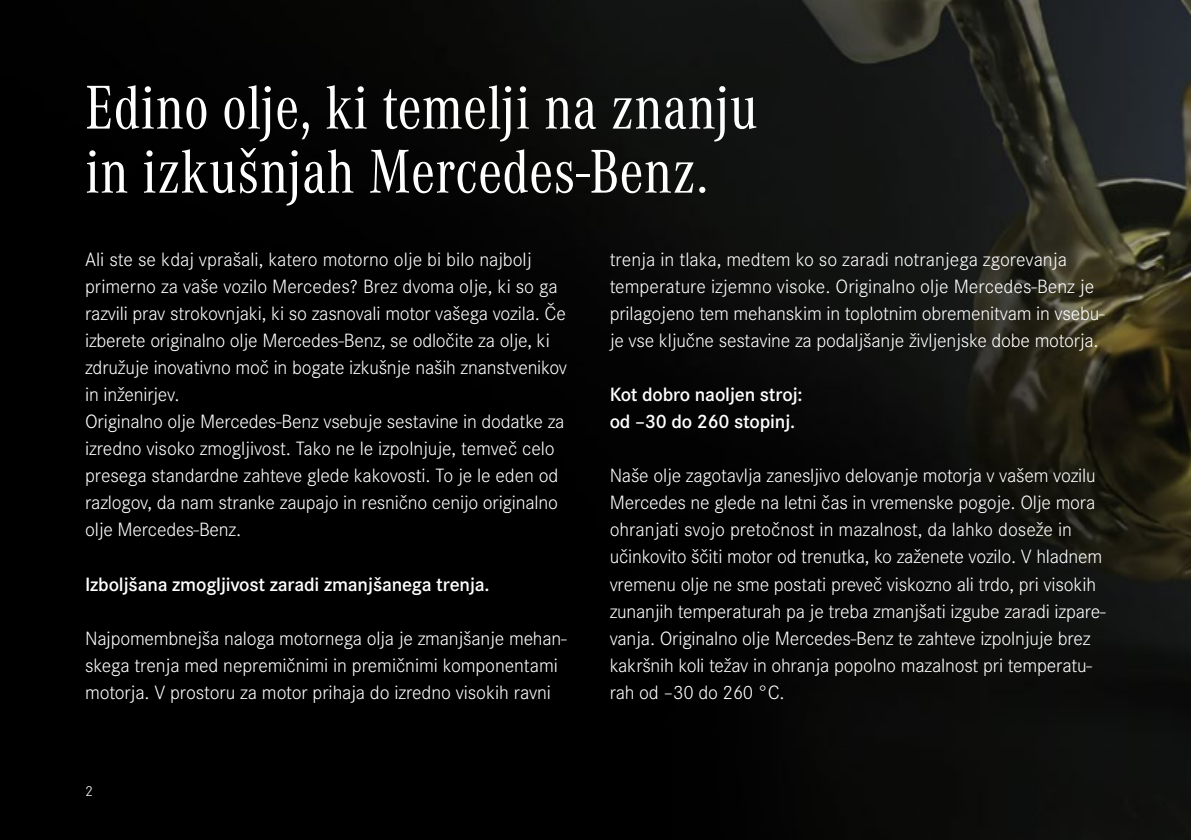
<style>
.page{position:relative;width:1191px;height:840px;background:#fff}
.page>*{position:absolute;margin:0;border:0;box-sizing:border-box;transform-origin:0 0}
.t1{font:64px/64px "Daimler CAC";color:#fff}
.t2{font:300 20px/27px "Daimler CS";letter-spacing:-.01em;color:#fff}
.t3{font:600 20px/27px "Daimler CS";letter-spacing:-.01em;color:#fff}
.t4{font:300 15px "Daimler CS";color:#fff}
</style>
<div class="page">
<img style="left:0;top:0;width:1191px;height:839px">
<h1 class="t1" style="left:85px;top:73px;width:674px">Edino olje, ki temelji na znanju in izkušnjah Mercedes-Benz.</h1>
<p class="t2" style="left:85px;top:245px;width:483px">Ali ste se kdaj vprašali, katero motorno olje bi bilo najbolj primerno za vaše vozilo Mercedes? Brez dvoma olje, ki so ga razvili prav strokovnjaki, ki so zasnovali motor vašega vozila. Če izberete originalno olje Mercedes-Benz, se odločite za olje, ki združuje inovativno moč in bogate izkušnje naših znanstvenikov in inženirjev.<br>Originalno olje Mercedes-Benz vsebuje sestavine in dodatke za izredno visoko zmogljivost. Tako ne le izpolnjuje, temveč celo presega standardne zahteve glede kakovosti. To je le eden od razlogov, da nam stranke zaupajo in resnično cenijo originalno olje Mercedes-Benz.</p>
<p class="t3" style="left:85px;top:568px;width:406px">Izboljšana zmogljivost zaradi zmanjšanega trenja.</p>
<p class="t2" style="left:85px;top:623px;width:483px">Najpomembnejša naloga motornega olja je zmanjšanje mehan&shy;skega trenja med nepremičnimi in premičnimi komponentami motorja. V prostoru za motor prihaja do izredno visokih ravni</p>
<p class="t4" style="left:85px;top:780px;width:9px">2</p>
<p class="t2" style="left:609px;top:245px;width:496px">trenja in tlaka, medtem ko so zaradi notranjega zgorevanja temperature izjemno visoke. Originalno olje Mercedes-Benz je prilagojeno tem mehanskim in toplotnim obremenitvam in vsebu&shy;je vse ključne sestavine za podaljšanje življenjske dobe motorja.</p>
<p class="t3" style="left:609px;top:379px;width:194px">Kot dobro naoljen stroj: od –30 do 260 stopinj.</p>
<p class="t2" style="left:609px;top:461px;width:498px">Naše olje zagotavlja zanesljivo delovanje motorja v vašem vozilu Mercedes ne glede na letni čas in vremenske pogoje. Olje mora ohranjati svojo pretočnost in mazalnost, da lahko doseže in učinkovito ščiti motor od trenutka, ko zaženete vozilo. V hladnem vremenu olje ne sme postati preveč viskozno ali trdo, pri visokih zunanjih temperaturah pa je treba zmanjšati izgube zaradi izpare&shy;vanja. Originalno olje Mercedes-Benz te zahteve izpolnjuje brez kakršnih koli težav in ohranja popolno mazalnost pri temperatu&shy;rah od –30 do 260 °C.</p>
</div>
